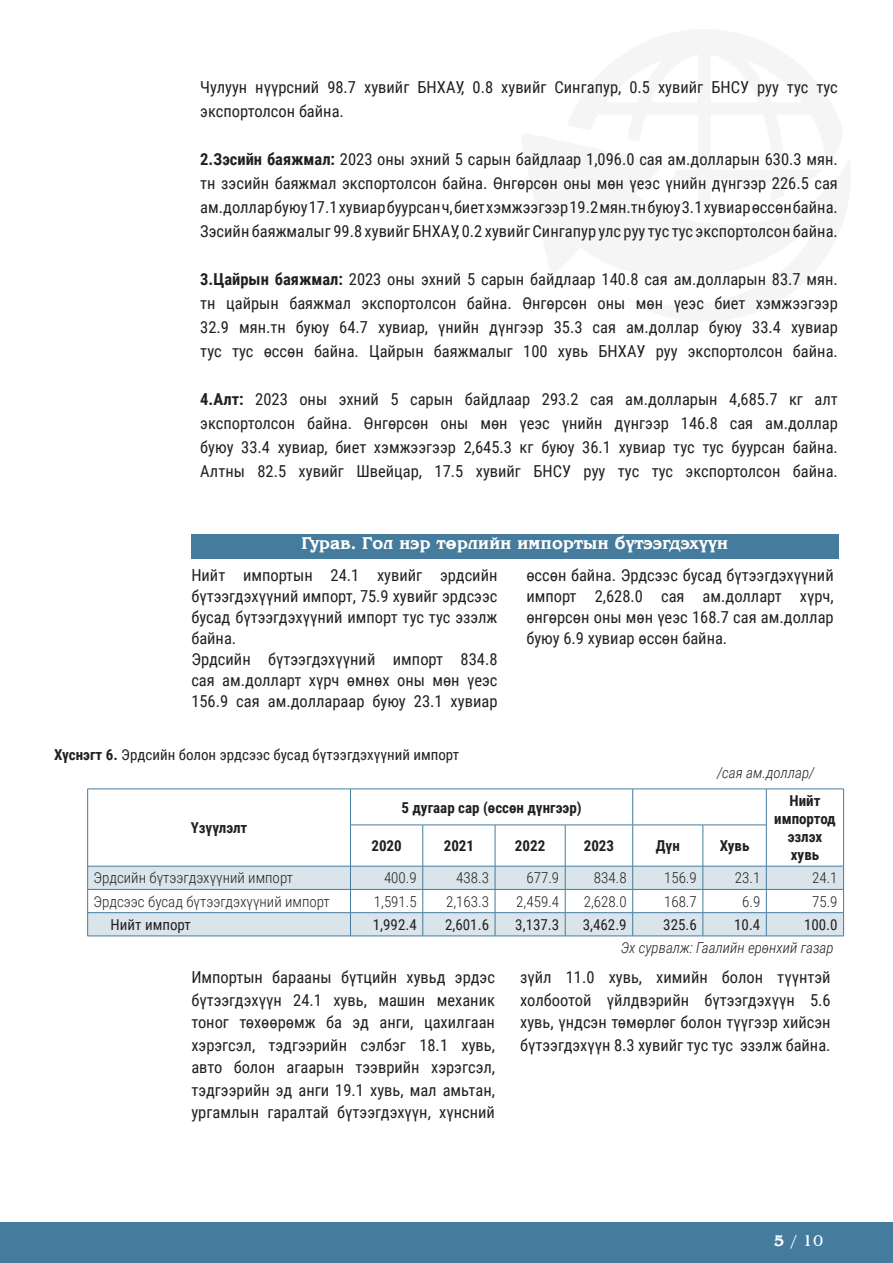
<style>
.page{position:relative;width:893px;height:1263px;background:#fff}
.page>*{position:absolute;margin:0;border:0;box-sizing:border-box;transform-origin:0 0}
.t1{font:700 18px "Mogul Bengaly";color:#fff}
.t2{font:16.5px/24px "Roboto Condensed";color:#231f20;text-align:justify}
.t3{font:16.5px "Mogul Bengaly";color:#fff}
.t4{font:300 15px "Roboto Condensed";color:#231f20}
.t5{font:15px "Roboto Condensed";color:#231f20}
.t6{font:700 15px/18px "Roboto Condensed";color:#231f20;text-align:center}
.t7{font:italic 300 15px "Roboto Condensed";color:#231f20}
.s1{font-weight:700}
</style>
<div class="page">
<div style="left:0;top:1223px;width:893px;height:40px;background:#457b9d"></div>
<div style="left:191px;top:534px;width:648px;height:25px;background:#457b9d"></div>
<svg style="left:88px;top:867px;width:755px;height:69px;fill:#dae5eb"></svg>
<hr style="left:350px;top:825px;width:73px;height:1px;background:#457b9d">
<hr style="left:350px;top:825px;width:1px;height:41px;background:#457b9d">
<hr style="left:423px;top:825px;width:72px;height:1px;background:#457b9d">
<hr style="left:422px;top:825px;width:1px;height:41px;background:#457b9d">
<hr style="left:495px;top:825px;width:70px;height:1px;background:#457b9d">
<hr style="left:495px;top:825px;width:1px;height:41px;background:#457b9d">
<hr style="left:565px;top:825px;width:68px;height:1px;background:#457b9d">
<hr style="left:565px;top:825px;width:1px;height:41px;background:#457b9d">
<hr style="left:632px;top:825px;width:1px;height:41px;background:#457b9d">
<hr style="left:350px;top:866px;width:73px;height:1px;background:#457b9d">
<hr style="left:423px;top:866px;width:72px;height:1px;background:#457b9d">
<hr style="left:495px;top:866px;width:70px;height:1px;background:#457b9d">
<hr style="left:565px;top:866px;width:68px;height:1px;background:#457b9d">
<hr style="left:87px;top:789px;width:263px;height:1px;background:#457b9d">
<hr style="left:87px;top:789px;width:1px;height:36px;background:#457b9d">
<hr style="left:87px;top:825px;width:1px;height:41px;background:#457b9d">
<hr style="left:633px;top:789px;width:70px;height:1px;background:#457b9d">
<hr style="left:703px;top:789px;width:63px;height:1px;background:#457b9d">
<hr style="left:766px;top:789px;width:78px;height:1px;background:#457b9d">
<hr style="left:766px;top:789px;width:1px;height:36px;background:#457b9d">
<hr style="left:843px;top:789px;width:1px;height:36px;background:#457b9d">
<hr style="left:843px;top:825px;width:1px;height:41px;background:#457b9d">
<hr style="left:633px;top:825px;width:70px;height:1px;background:#457b9d">
<hr style="left:703px;top:825px;width:63px;height:1px;background:#457b9d">
<hr style="left:703px;top:825px;width:1px;height:41px;background:#457b9d">
<hr style="left:766px;top:825px;width:1px;height:41px;background:#457b9d">
<hr style="left:87px;top:866px;width:263px;height:1px;background:#457b9d">
<hr style="left:633px;top:866px;width:70px;height:1px;background:#457b9d">
<hr style="left:703px;top:866px;width:63px;height:1px;background:#457b9d">
<hr style="left:766px;top:866px;width:78px;height:1px;background:#457b9d">
<hr style="left:87px;top:889px;width:263px;height:1px;background:#457b9d">
<hr style="left:350px;top:889px;width:73px;height:1px;background:#457b9d">
<hr style="left:423px;top:889px;width:72px;height:1px;background:#457b9d">
<hr style="left:495px;top:889px;width:70px;height:1px;background:#457b9d">
<hr style="left:565px;top:889px;width:68px;height:1px;background:#457b9d">
<hr style="left:633px;top:889px;width:70px;height:1px;background:#457b9d">
<hr style="left:703px;top:889px;width:63px;height:1px;background:#457b9d">
<hr style="left:766px;top:889px;width:78px;height:1px;background:#457b9d">
<hr style="left:87px;top:912px;width:263px;height:1px;background:#457b9d">
<svg style="left:87px;top:866px;width:1px;height:70px"></svg>
<hr style="left:350px;top:912px;width:73px;height:1px;background:#457b9d">
<svg style="left:350px;top:866px;width:1px;height:70px"></svg>
<hr style="left:423px;top:912px;width:72px;height:1px;background:#457b9d">
<svg style="left:422px;top:866px;width:1px;height:70px"></svg>
<hr style="left:495px;top:912px;width:70px;height:1px;background:#457b9d">
<svg style="left:495px;top:866px;width:1px;height:70px"></svg>
<hr style="left:565px;top:912px;width:68px;height:1px;background:#457b9d">
<svg style="left:565px;top:866px;width:1px;height:70px"></svg>
<hr style="left:633px;top:912px;width:70px;height:1px;background:#457b9d">
<svg style="left:632px;top:866px;width:1px;height:70px"></svg>
<hr style="left:703px;top:912px;width:63px;height:1px;background:#457b9d">
<svg style="left:703px;top:866px;width:1px;height:70px"></svg>
<hr style="left:766px;top:912px;width:78px;height:1px;background:#457b9d">
<svg style="left:766px;top:866px;width:1px;height:70px"></svg>
<svg style="left:843px;top:866px;width:1px;height:70px"></svg>
<hr style="left:87px;top:936px;width:263px;height:1px;background:#457b9d">
<hr style="left:350px;top:936px;width:73px;height:1px;background:#457b9d">
<hr style="left:423px;top:936px;width:72px;height:1px;background:#457b9d">
<hr style="left:495px;top:936px;width:70px;height:1px;background:#457b9d">
<hr style="left:565px;top:936px;width:68px;height:1px;background:#457b9d">
<hr style="left:633px;top:936px;width:70px;height:1px;background:#457b9d">
<hr style="left:703px;top:936px;width:63px;height:1px;background:#457b9d">
<hr style="left:766px;top:936px;width:78px;height:1px;background:#457b9d">
<hr style="left:350px;top:789px;width:73px;height:1px;background:#457b9d">
<hr style="left:350px;top:789px;width:1px;height:36px;background:#457b9d">
<hr style="left:423px;top:789px;width:72px;height:1px;background:#457b9d">
<hr style="left:495px;top:789px;width:70px;height:1px;background:#457b9d">
<hr style="left:565px;top:789px;width:68px;height:1px;background:#457b9d">
<hr style="left:632px;top:789px;width:1px;height:36px;background:#457b9d">
<p class="t2" style="left:200px;top:75px;width:639px">Чулуун нүүрсний 98.7 хувийг БНХАУ, 0.8 хувийг Сингапур, 0.5 хувийг БНСУ руу тус тус экспортолсон байна.</p>
<p class="t2" style="left:200px;top:147px;width:639px"><span class="s1">2.Зэсийн баяжмал:</span> 2023 оны эхний 5 сарын байдлаар 1,096.0 сая ам.долларын 630.3 мян. тн зэсийн баяжмал экспортолсон байна. Өнгөрсөн оны мөн үеэс үнийн дүнгээр 226.5 сая ам.доллар буюу 17.1 хувиар буурсан ч, биет хэмжээгээр 19.2 мян.тн буюу 3.1 хувиар өссөн байна.<br>Зэсийн баяжмалыг 99.8 хувийг БНХАУ, 0.2 хувийг Сингапур улс руу тус тус экспортолсон байна.</p>
<p class="t2" style="left:200px;top:267px;width:639px"><span class="s1">3.Цайрын баяжмал:</span> 2023 оны эхний 5 сарын байдлаар 140.8 сая ам.долларын 83.7 мян. тн цайрын баяжмал экспортолсон байна. Өнгөрсөн оны мөн үеэс биет хэмжээгээр 32.9 мян.тн буюу 64.7 хувиар, үнийн дүнгээр 35.3 сая ам.доллар буюу 33.4 хувиар тус тус өссөн байна. Цайрын баяжмалыг 100 хувь БНХАУ руу экспортолсон байна.</p>
<p class="t2" style="left:200px;top:387px;width:639px"><span class="s1">4.Алт:</span> 2023 оны эхний 5 сарын байдлаар 293.2 сая ам.долларын 4,685.7 кг алт экспортолсон байна. Өнгөрсөн оны мөн үеэс үнийн дүнгээр 146.8 сая ам.доллар буюу 33.4 хувиар, биет хэмжээгээр 2,645.3 кг буюу 36.1 хувиар тус тус буурсан байна.<br>Алтны 82.5 хувийг Швейцар, 17.5 хувийг БНСУ руу тус тус экспортолсон байна.</p>
<p class="t1" style="left:302px;top:533px;width:428px">Гурав. Гол нэр төрлийн импортын бүтээгдэхүүн</p>
<p class="t2" style="left:191px;top:564px;width:308px;line-height:21px">Нийт импортын 24.1 хувийг эрдсийн бүтээгдэхүүний импорт, 75.9 хувийг эрдсээс бусад бүтээгдэхүүний импорт тус тус эзэлж байна.</p>
<p class="t2" style="left:191px;top:648px;width:308px;line-height:21px">Эрдсийн бүтээгдэхүүний импорт 834.8 сая ам.долларт хүрч өмнөх оны мөн үеэс 156.9 сая ам.доллараар буюу 23.1 хувиар</p>
<p class="t5" style="left:54px;top:744px;width:407px"><span class="s1">Хүснэгт 6.</span> Эрдсийн болон эрдсээс бусад бүтээгдэхүүний импорт</p>
<p class="t7" style="left:717px;top:763px;width:99px">/сая ам.доллар/</p>
<p class="t2" style="left:526px;top:564px;width:309px;line-height:21px">өссөн байна. Эрдсээс бусад бүтээгдэхүүний импорт 2,628.0 сая ам.долларт хүрч, өнгөрсөн оны мөн үеэс 168.7 сая ам.доллар буюу 6.9 хувиар өссөн байна.</p>
<p class="t6" style="left:191px;top:818px;width:58px">Үзүүлэлт</p>
<p class="t6" style="left:401px;top:798px;width:182px">5 дугаар сар (өссөн дүнгээр)</p>
<p class="t6" style="left:774px;top:791px;width:63px">Нийт импортод эзлэх хувь</p>
<p class="t6" style="left:371px;top:836px;width:32px">2020</p>
<p class="t6" style="left:444px;top:836px;width:32px">2021</p>
<p class="t6" style="left:515px;top:836px;width:32px">2022</p>
<p class="t6" style="left:584px;top:836px;width:32px">2023</p>
<p class="t6" style="left:656px;top:836px;width:26px">Дүн</p>
<p class="t6" style="left:720px;top:836px;width:31px">Хувь</p>
<p class="t4" style="left:94px;top:867px;width:201px">Эрдсийн бүтээгдэхүүний импорт</p>
<p class="t4" style="left:384px;top:867px;width:34px">400.9</p>
<p class="t4" style="left:456px;top:867px;width:34px">438.3</p>
<p class="t4" style="left:526px;top:867px;width:34px">677.9</p>
<p class="t4" style="left:594px;top:867px;width:34px">834.8</p>
<p class="t4" style="left:664px;top:867px;width:34px">156.9</p>
<p class="t4" style="left:735px;top:867px;width:27px">23.1</p>
<p class="t4" style="left:812px;top:867px;width:27px">24.1</p>
<p class="t4" style="left:94px;top:891px;width:238px">Эрдсээс бусад бүтээгдэхүүний импорт</p>
<p class="t4" style="left:374px;top:891px;width:44px">1,591.5</p>
<p class="t4" style="left:446px;top:891px;width:44px">2,163.3</p>
<p class="t4" style="left:516px;top:891px;width:44px">2,459.4</p>
<p class="t4" style="left:584px;top:891px;width:44px">2,628.0</p>
<p class="t4" style="left:664px;top:891px;width:34px">168.7</p>
<p class="t4" style="left:742px;top:891px;width:20px">6.9</p>
<p class="t4" style="left:812px;top:891px;width:27px">75.9</p>
<p class="t5" style="left:111px;top:914px;width:82px">Нийт импорт</p>
<p class="t5" style="left:373px;top:914px;width:45px">1,992.4</p>
<p class="t5" style="left:445px;top:914px;width:45px">2,601.6</p>
<p class="t5" style="left:515px;top:914px;width:45px">3,137.3</p>
<p class="t5" style="left:583px;top:914px;width:45px">3,462.9</p>
<p class="t5" style="left:663px;top:914px;width:35px">325.6</p>
<p class="t5" style="left:734px;top:914px;width:28px">10.4</p>
<p class="t5" style="left:804px;top:914px;width:35px">100.0</p>
<p class="t7" style="left:621px;top:937px;width:215px">Эх сурвалж: Гаалийн ерөнхий газар</p>
<p class="t2" style="left:191px;top:966px;width:305px;line-height:22.5px">Импортын барааны бүтцийн хувьд эрдэс бүтээгдэхүүн 24.1 хувь, машин механик тоног төхөөрөмж ба эд анги, цахилгаан хэрэгсэл, тэдгээрийн сэлбэг 18.1 хувь, авто болон агаарын тээврийн хэрэгсэл, тэдгээрийн эд анги 19.1 хувь, мал амьтан, ургамлын гаралтай бүтээгдэхүүн, хүнсний</p>
<p class="t2" style="left:520px;top:966px;width:312px;line-height:22.5px">зүйл 11.0 хувь, химийн болон түүнтэй холбоотой үйлдвэрийн бүтээгдэхүүн 5.6 хувь, үндсэн төмөрлөг болон түүгээр хийсэн бүтээгдэхүүн 8.3 хувийг тус тус эзэлж байна.</p>
<p class="t3" style="left:774px;top:1232px;width:51px"><span class="s1">5</span> / 10</p>
</div>
